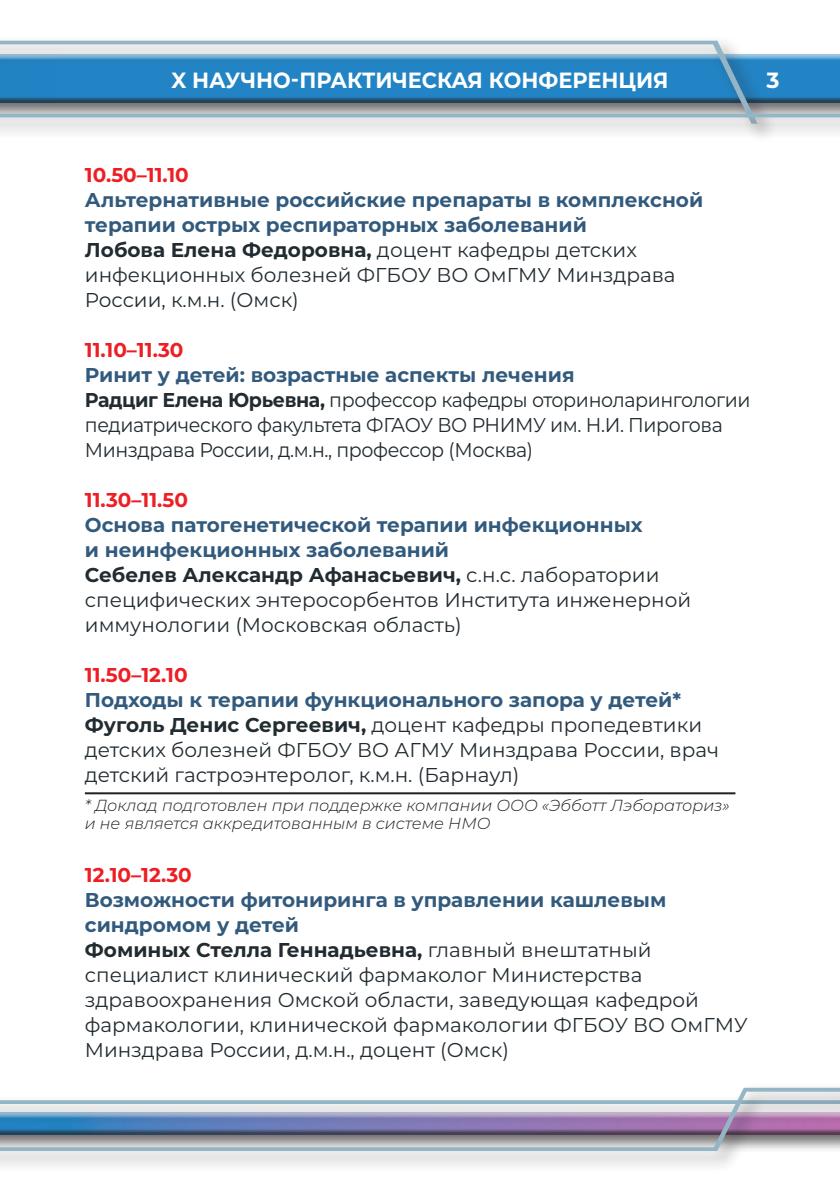
<style>
.page{position:relative;width:840px;height:1191px;background:#fff}
.page>*{position:absolute;margin:0;border:0;box-sizing:border-box;transform-origin:0 0}
.t1{font:700 22px "Montserrat";letter-spacing:-.01em;color:#fff;scale:.95 1}
.t2{font:700 22px "Montserrat";letter-spacing:-.01em;color:#fff}
.t3{font:20px/25px "Montserrat";color:#212b30}
.t4{font:700 20px/25px "Montserrat";color:#325a7d}
.t5{font:20px/25px "Montserrat";letter-spacing:-.02em;color:#212b30;scale:.95 1}
.t6{font:700 20px "Montserrat";color:#ed1f24}
.t7{font:italic 300 16px/18px "Montserrat";color:#231f20}
.s1{color:#212b30}
.s2{font-weight:400;color:#212b30}
.s3{font-weight:700;color:#325a7d}
.s4{font-weight:700}
</style>
<div class="page">
<div style="left:0;top:22px;width:839px;height:117px;background:#231f20;opacity:.45"></div>
<svg style="left:0;top:28px;width:839px;height:89px"></svg>
<div style="left:0;top:1082px;width:839px;height:90px;background:#231f20;opacity:.45"></div>
<svg style="left:0;top:1087px;width:839px;height:64px"></svg>
<hr style="left:85px;top:792px;width:650px;height:2px;background:#231f20">
<p class="t1" style="left:171px;top:64px;width:386px">X Научно-п рактическая конфе</p>
<p class="t1" style="left:572px;top:64px;width:103px">рен ция</p>
<p class="t2" style="left:766px;top:64px;width:15px">3</p>
<p class="t6" style="left:85px;top:160px;width:105px">10.50–11.10</p>
<p class="t4" style="left:85px;top:186px;width:619px">Альтернативные российские препараты в комплексной терапии острых респираторных заболеваний<br><span class="s1">Лобова Елена Федоровна,</span> <span class="s2">доцент кафедры детских инфекционных болезней ФГБОУ ВО ОмГМУ Минздрава России, к.м.н. (Омск)</span></p>
<p class="t6" style="left:85px;top:335px;width:100px">11.10–11.30</p>
<p class="t5" style="left:85px;top:361px;width:701px"><span class="s3">Ринит у детей: возрастные аспекты лечения<br></span><span class="s4">Радциг Елена Юрьевна,</span> профессор кафедры оториноларингологии педиатрического факультета ФГАОУ ВО РНИМУ им. Н.И. Пирогова Минздрава России, д.м.н., профессор (Москва)</p>
<p class="t6" style="left:85px;top:485px;width:104px">11.30–11.50</p>
<p class="t3" style="left:85px;top:511px;width:607px"><span class="s3">Основа патогенетической терапии инфекционных<br>и неинфекционных заболеваний<br></span><span class="s4">Себелев Александр Афанасьевич,</span> с.н.с. лаборатории специфических энтеросорбентов Института инженерной иммунологии (Московская область)</p>
<p class="t6" style="left:85px;top:660px;width:104px">11.50–12.10</p>
<p class="t3" style="left:85px;top:686px;width:635px"><span class="s3">Подходы к терапии функционального запора у детей* </span><span class="s4">Фуголь Денис Сергеевич,</span> доцент кафедры пропедевтики детских болезней ФГБОУ ВО АГМУ Минздрава России, врач детский гастроэнтеролог, к.м.н. (Барнаул)</p>
<p class="t7" style="left:85px;top:796px;width:646px">* Доклад подготовлен при поддержке компании ООО «Эбботт Лэбораториз» и не является аккредитованным в системе НМО</p>
<p class="t6" style="left:85px;top:860px;width:108px">12.10–12.30</p>
<p class="t3" style="left:85px;top:886px;width:664px"><span class="s3">Возможности фитониринга в управлении кашлевым синдромом у детей<br></span><span class="s4">Фоминых Стелла Геннадьевна,</span> главный внештатный специалист клинический фармаколог Министерства здравоохранения Омской области, заведующая кафедрой фармакологии, клинической фармакологии ФГБОУ ВО ОмГМУ Минздрава России, д.м.н., доцент (Омск)</p>
</div>
